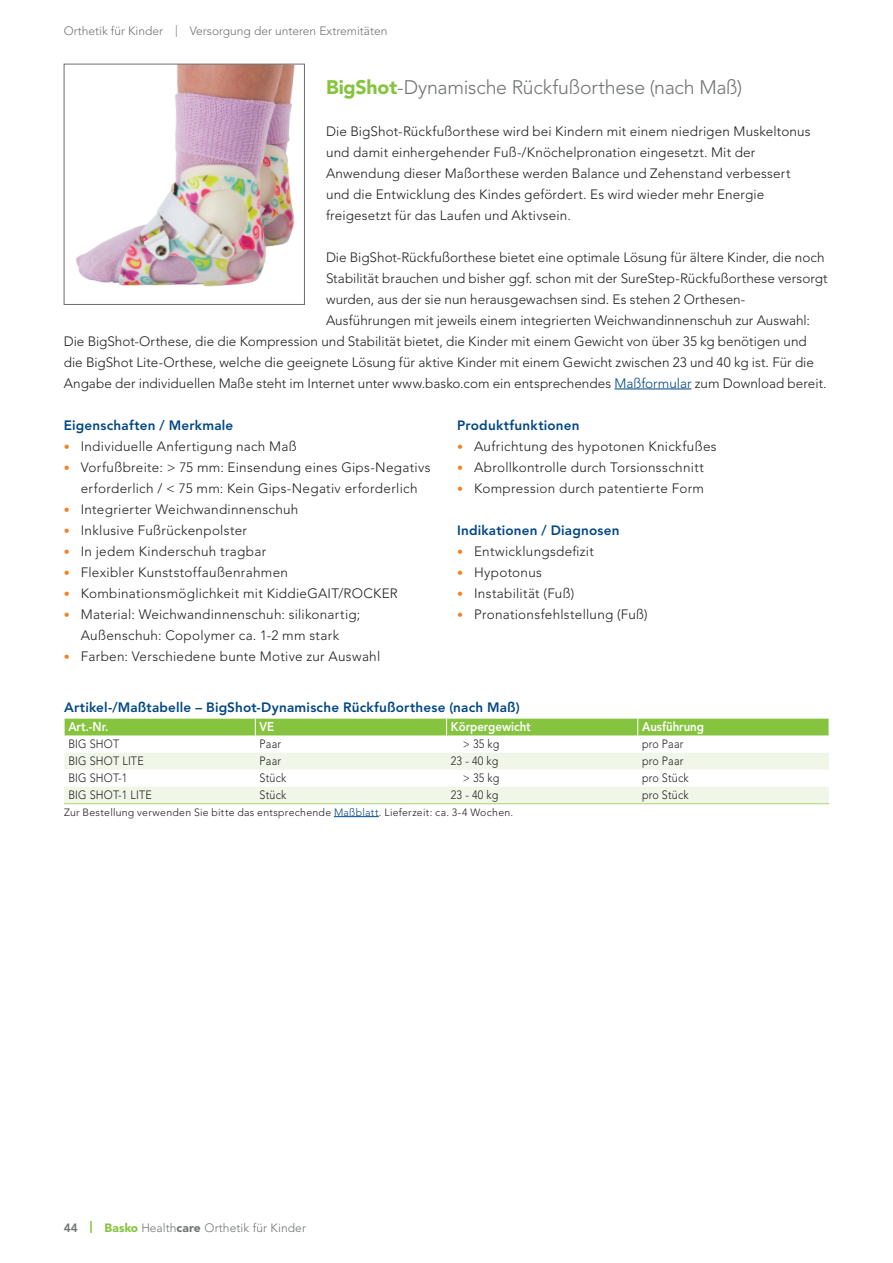
<style>
.page{position:relative;width:893px;height:1263px;background:#fff}
.page>*{position:absolute;margin:0;border:0;box-sizing:border-box;transform-origin:0 0}
.Kop-0-Product{font:300 19.5px "Avenir LT Std";letter-spacing:-.01em;color:#717475}
.Body{font:300 13.5px/21px "Avenir LT Std";letter-spacing:.01em;color:#231f20;text-align:center}
.Kop-3-Blauw{font:800 13.5px "Avenir LT Std";letter-spacing:.015em;color:#004684}
._01-Tabel-Naam-CAT{font:800 13.5px "Avenir LT Std";letter-spacing:.015em;color:#004684}
._02-Tabel-Kop-CAT{font:800 12.75px "Avenir LT Std";color:#fff;scale:.9 1}
._03-Tabel_Body-CAT{font:300 12px "Avenir LT Std";letter-spacing:.015em;color:#231f20;scale:.9 1}
.t1{font:300 12px "Avenir LT Std";color:#717475}
._04-Tabel-Caption-CAT{font:300 10.5px "Avenir LT Std";letter-spacing:.025em;color:#231f20}
.s1{font-weight:900;color:#86c43f}
.s2{color:#004684}
.s3{font-size:12px;color:#f58220}
.s4{font-weight:800}
.s5{font-weight:900}
</style>
<div class="page">
<img style="left:76px;top:66px;width:219px;height:221px">
<div style="left:64px;top:64px;width:241px;height:241px;border:1px solid #6c6d70"></div>
<hr style="left:614px;top:389px;width:77px;height:1px;background:#004684">
<svg style="left:64px;top:804px;width:765px;height:14px"></svg>
<svg style="left:64px;top:753px;width:765px;height:50px"></svg>
<div style="left:64px;top:719px;width:765px;height:17px;background:#86c43f"></div>
<hr style="left:64px;top:803px;width:191px;height:1px;background:#abd375">
<hr style="left:255px;top:803px;width:192px;height:1px;background:#abd375">
<hr style="left:447px;top:803px;width:191px;height:1px;background:#abd375">
<hr style="left:638px;top:803px;width:191px;height:1px;background:#abd375">
<hr style="left:334px;top:816px;width:45px;height:1px;background:#004684">
<p class="t1" style="left:64px;top:23px;width:325px">Orthetik für Kinder | Versorgung der unteren Extremitäten</p>
<p class="Kop-0-Product" style="left:326px;top:75px;width:418px"><span class="s1">BigShot</span>-Dynamische Rückfußorthese (nach Maß)</p>
<p class="Body" style="left:326px;top:120px;width:486px;text-align:left">Die BigShot-Rückfußorthese wird bei Kindern mit einem niedrigen Muskeltonus und damit einhergehender Fuß-/Knöchelpronation eingesetzt. Mit der Anwendung dieser Maßorthese werden Balance und Zehenstand verbessert und die Entwicklung des Kindes gefördert. Es wird wieder mehr Energie freigesetzt für das Laufen und Aktivsein.</p>
<p class="Body" style="left:326px;top:246px;width:500px">Die BigShot-Rückfußorthese bietet eine optimale Lösung für ältere Kinder, die noch</p>
<p class="Body" style="left:326px;top:267px;width:503px">Stabilität brauchen und bisher ggf. schon mit der SureStep-Rückfußorthese versorgt</p>
<p class="Body" style="left:326px;top:288px;width:421px">wurden, aus der sie nun herausgewachsen sind. Es stehen 2 Orthesen-</p>
<p class="Body" style="left:326px;top:309px;width:485px">Ausführungen mit jeweils einem integrierten Weichwandinnenschuh zur Auswahl:</p>
<p class="Body" style="left:64px;top:330px;width:744px">Die BigShot-Orthese, die die Kompression und Stabilität bietet, die Kinder mit einem Gewicht von über 35 kg benötigen und</p>
<p class="Body" style="left:64px;top:351px;width:752px">die BigShot Lite-Orthese, welche die geeignete Lösung für aktive Kinder mit einem Gewicht zwischen 23 und 40 kg ist. Für die</p>
<p class="Body" style="left:64px;top:372px;width:762px">Angabe der individuellen Maße steht im Internet unter www.basko.com ein entsprechendes <span class="s2">Maßformular</span> zum Download bereit.</p>
<p class="Kop-3-Blauw" style="left:64px;top:417px;width:171px">Eigenschaften / Merkmale</p>
<p class="Body" style="left:64px;top:435px;width:234px"><span class="s3">•</span> Individuelle Anfertigung nach Maß</p>
<p class="Body" style="left:64px;top:456px;width:368px"><span class="s3">•</span> Vorfußbreite: &gt; 75 mm: Einsendung eines Gips-Negativs erforderlich / &lt; 75 mm: Kein Gips-Negativ erforderlich</p>
<p class="Body" style="left:64px;top:498px;width:236px"><span class="s3">•</span> Integrierter Weichwandinnenschuh</p>
<p class="Body" style="left:64px;top:519px;width:185px"><span class="s3">•</span> Inklusive Fußrückenpolster</p>
<p class="Body" style="left:64px;top:540px;width:204px"><span class="s3">•</span> In jedem Kinderschuh tragbar</p>
<p class="Body" style="left:64px;top:561px;width:226px"><span class="s3">•</span> Flexibler Kunststoffaußenrahmen</p>
<p class="Body" style="left:64px;top:582px;width:335px"><span class="s3">•</span> Kombinationsmöglichkeit mit KiddieGAIT/ROCKER</p>
<p class="Body" style="left:64px;top:603px;width:298px"><span class="s3">•</span> Material: Weichwandinnenschuh: silikonartig;<br>Außenschuh: Copolymer ca. 1-2 mm stark</p>
<p class="Body" style="left:64px;top:645px;width:318px"><span class="s3">•</span> Farben: Verschiedene bunte Motive zur Auswahl</p>
<p class="Kop-3-Blauw" style="left:457px;top:417px;width:124px">Produktfunktionen</p>
<p class="Body" style="left:457px;top:435px;width:261px"><span class="s3">•</span> Aufrichtung des hypotonen Knickfußes</p>
<p class="Body" style="left:457px;top:456px;width:248px"><span class="s3">•</span> Abrollkontrolle durch Torsionsschnitt</p>
<p class="Body" style="left:457px;top:477px;width:248px"><span class="s3">•</span> Kompression durch patentierte Form</p>
<p class="Kop-3-Blauw" style="left:457px;top:522px;width:164px">Indikationen / Diagnosen</p>
<p class="Body" style="left:457px;top:540px;width:138px"><span class="s3">•</span> Entwicklungsdefizit</p>
<p class="Body" style="left:457px;top:561px;width:86px"><span class="s3">•</span> Hypotonus</p>
<p class="Body" style="left:457px;top:582px;width:119px"><span class="s3">•</span> Instabilität (Fuß)</p>
<p class="Body" style="left:457px;top:603px;width:192px"><span class="s3">•</span> Pronationsfehlstellung (Fuß)</p>
<p class="_01-Tabel-Naam-CAT" style="left:64px;top:699px;width:457px">Artikel-/Maßtabelle – BigShot-Dynamische Rückfußorthese (nach Maß)</p>
<p class="_02-Tabel-Kop-CAT" style="left:68px;top:719px;width:46px">Art.-Nr.</p>
<p class="_02-Tabel-Kop-CAT" style="left:260px;top:719px;width:18px">VE</p>
<p class="_02-Tabel-Kop-CAT" style="left:451px;top:719px;width:90px">Körpergewicht</p>
<p class="_02-Tabel-Kop-CAT" style="left:642px;top:719px;width:70px">Ausführung</p>
<p class="_03-Tabel_Body-CAT" style="left:68px;top:737px;width:58px">BIG SHOT</p>
<p class="_03-Tabel_Body-CAT" style="left:260px;top:737px;width:25px">Paar</p>
<p class="_03-Tabel_Body-CAT" style="left:463px;top:737px;width:42px">&gt; 35 kg</p>
<p class="_03-Tabel_Body-CAT" style="left:642px;top:737px;width:47px">pro Paar</p>
<p class="_03-Tabel_Body-CAT" style="left:68px;top:754px;width:85px">BIG SHOT LITE</p>
<p class="_03-Tabel_Body-CAT" style="left:260px;top:754px;width:25px">Paar</p>
<p class="_03-Tabel_Body-CAT" style="left:451px;top:754px;width:55px">23 - 40 kg</p>
<p class="_03-Tabel_Body-CAT" style="left:642px;top:754px;width:47px">pro Paar</p>
<p class="_03-Tabel_Body-CAT" style="left:68px;top:771px;width:67px">BIG SHOT-1</p>
<p class="_03-Tabel_Body-CAT" style="left:260px;top:771px;width:31px">Stück</p>
<p class="_03-Tabel_Body-CAT" style="left:463px;top:771px;width:42px">&gt; 35 kg</p>
<p class="_03-Tabel_Body-CAT" style="left:642px;top:771px;width:53px">pro Stück</p>
<p class="_03-Tabel_Body-CAT" style="left:68px;top:788px;width:94px">BIG SHOT-1 LITE</p>
<p class="_03-Tabel_Body-CAT" style="left:260px;top:788px;width:31px">Stück</p>
<p class="_03-Tabel_Body-CAT" style="left:451px;top:788px;width:55px">23 - 40 kg</p>
<p class="_03-Tabel_Body-CAT" style="left:642px;top:788px;width:53px">pro Stück</p>
<p class="_04-Tabel-Caption-CAT" style="left:64px;top:806px;width:449px">Zur Bestellung verwenden Sie bitte das entsprechende <span class="s2">Maßblatt</span>. Lieferzeit: ca. 3-4 Wochen.</p>
<p class="t1" style="left:64px;top:1221px;width:244px"><span class="s4">44</span> <span class="s1">| Basko</span> Health<span class="s5">care</span> Orthetik für Kinder</p>
</div>
